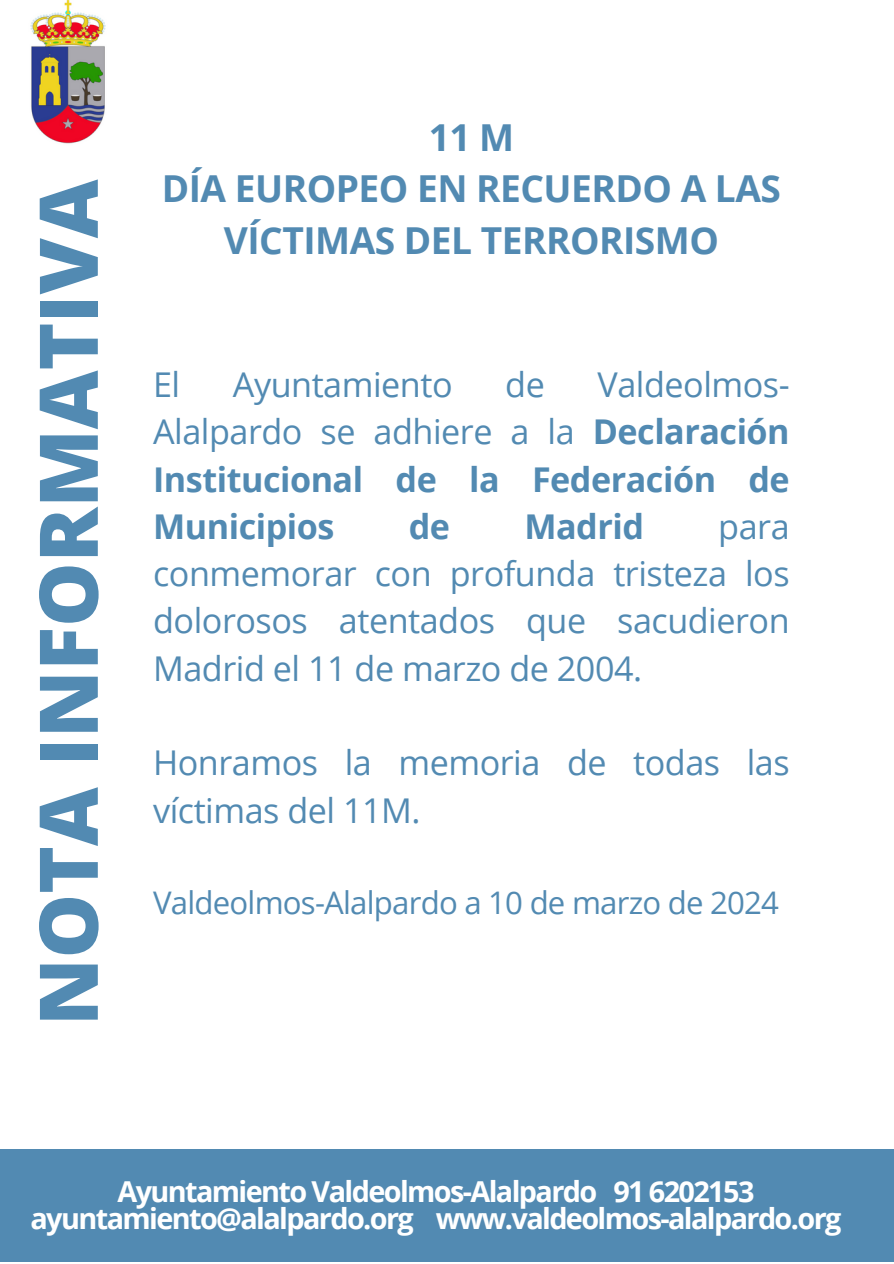
<style>
.page{position:relative;width:894px;height:1264px;background:#fff}
.page>*{position:absolute;margin:0;border:0;box-sizing:border-box;transform-origin:0 0}
.t1{font:800 81px "Open Sans";color:#528ab2}
.t2{font:700 37.2px/51.8px "Open Sans";letter-spacing:-.015em;color:#528ab2;text-align:center}
.t3{font:34.2px/47.2px "Open Sans";letter-spacing:-.015em;color:#528ab2;text-align:justify}
.t4{font:700 34.2px/47.2px "Open Sans";letter-spacing:-.015em;color:#528ab2;text-align:justify}
.t5{font:31.2px "Open Sans";letter-spacing:-.025em;color:#528ab2}
.t6{font:700 28.8px/27px "Open Sans";letter-spacing:-.055em;color:#fff;text-align:center}
.s1{font-weight:400}
</style>
<div class="page">
<img style="left:30px;top:0;width:76px;height:144px">
<div style="left:0;top:1149px;width:893px;height:112px;background:#528ab2"></div>
<h2 class="t1" style="left:11px;top:1025px;width:848px;rotate:-90deg">NOTA INFORMATIVA</h2>
<h3 class="t2" style="left:162px;top:110px;width:620px">11 M<br>DÍA EUROPEO EN RECUERDO A LAS<br>VÍCTIMAS DEL TERRORISMO</h3>
<h3 class="t4" style="left:153px;top:360px;width:638px;text-indent:444px"><span class="s1">Valdeolmos-Alalpardo se adhiere a la</span> Declaración Institucional de la Federación de Municipios</h3>
<h3 class="t3" style="left:153px;top:360px;width:29px">El</h3>
<h3 class="t3" style="left:233px;top:360px;width:221px">Ayuntamiento</h3>
<h3 class="t3" style="left:505px;top:360px;width:41px">de</h3>
<h3 class="t4" style="left:408px;top:502px;width:43px">de</h3>
<h3 class="t4" style="left:524px;top:502px;width:121px">Madrid</h3>
<h3 class="t3" style="left:153px;top:502px;width:638px;text-indent:565px">para conmemorar con profunda tristeza los dolorosos atentados que sacudieron Madrid el 11 de marzo de 2004.</h3>
<p class="t3" style="left:153px;top:738px;width:638px">Honramos la memoria de todas las víctimas del 11M.</p>
<h4 class="t5" style="left:153px;top:880px;width:627px">Valdeolmos-Alalpardo a 10 de marzo de 2024</h4>
<h1 class="t6" style="left:30px;top:1176px;width:812px">Ayuntamiento Valdeolmos-Alalpardo 91 6202153 ayuntamiento@alalpardo.org www.valdeolmos-alalpardo.org</h1>
</div>
